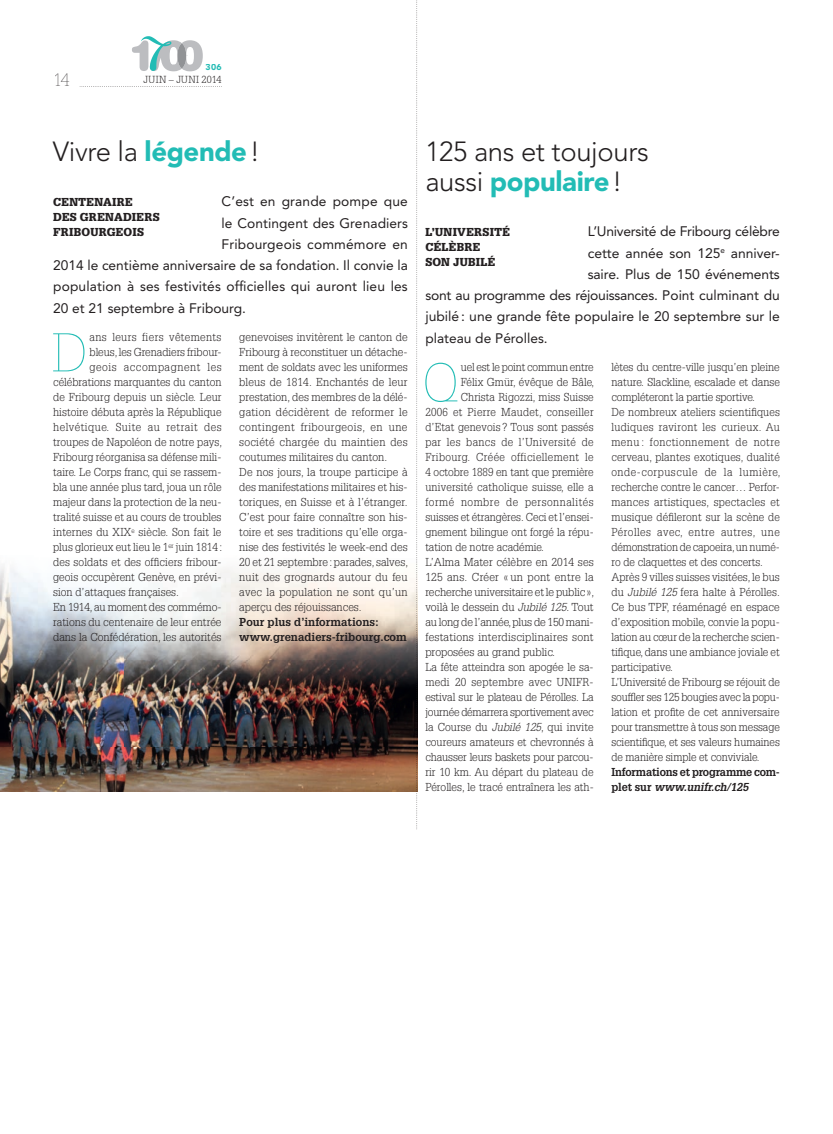
<style>
.page{position:relative;width:833px;height:1134px;background:#fff}
.page>*{position:absolute;margin:0;border:0;box-sizing:border-box;transform-origin:0 0}
.t1{font:100 53.12px "Glypha LT Std";color:#22bcb5}
.t2{font:300 27.5px/30px "Avenir LT Std";letter-spacing:-.015em;color:#231f20}
.t3{font:100 17.5px "Glypha LT Std";color:#231f20}
.t4{font:13.75px "Avenir LT Std";color:#231f20}
.t5{font:13.75px "Avenir LT Std";letter-spacing:-.02em;color:#231f20}
.t6{font:300 11.25px/15px "Glypha LT Std";color:#231f20}
.t7{font:900 11.25px/15px "Glypha LT Std";letter-spacing:.025em;color:#231f20}
.t8{font:300 11.25px "Glypha LT Std";letter-spacing:.035em;color:#231f20}
.t9{font:300 11.25px "Glypha LT Std";letter-spacing:.02em;color:#231f20}
.t10{font:700 11.25px/15px "Glypha LT Std";letter-spacing:-.02em;color:#231f20}
.t11{font:700 11.25px/15px "Glypha LT Std";color:#231f20}
.t12{font:300 11.25px "Glypha LT Std";letter-spacing:.025em;color:#231f20}
.t13{font:300 11.25px "Glypha LT Std";letter-spacing:.04em;color:#231f20}
.t14{font:300 11.25px "Glypha LT Std";letter-spacing:.045em;color:#231f20}
.t15{font:300 11.25px "Glypha LT Std";letter-spacing:.03em;color:#231f20}
.t16{font:300 11.25px "Glypha LT Std";letter-spacing:.05em;color:#231f20}
.t17{font:300 10px "Glypha LT Std";letter-spacing:.05em;color:#231f20}
.t18{font:900 8.75px "Avenir LT Std";color:#25bcb5}
.s1{font-weight:900;color:#22bcb5}
.s2{font-style:italic}
</style>
<div class="page">
<img style="left:0;top:566px;width:416px;height:225px">
<svg style="left:80px;top:86px;width:140px;height:1px"></svg>
<svg style="left:132px;top:36px;width:71px;height:35px"></svg>
<svg style="left:416px;top:0;width:1px;height:829px"></svg>
<p class="t18" style="left:206px;top:62px;width:17px">306</p>
<h3 class="t3" style="left:53px;top:70px;width:18px">14</h3>
<p class="t17" style="left:144px;top:74px;width:79px">JUIN – JUNI 2014</p>
<h2 class="t2" style="left:53px;top:137px;width:209px">Vivre la <span class="s1">légende</span> !</h2>
<p class="t4" style="left:221px;top:194px;width:188px">C’est en grande pompe que</p>
<p class="t4" style="left:221px;top:215px;width:188px">le Contingent des Grenadiers</p>
<p class="t4" style="left:221px;top:236px;width:188px">Fribourgeois commémore en</p>
<p class="t4" style="left:53px;top:257px;width:356px">2014 le centième anniversaire de sa fondation. Il convie la</p>
<p class="t4" style="left:53px;top:279px;width:356px">population à ses festivités officielles qui auront lieu les</p>
<p class="t4" style="left:53px;top:300px;width:194px">20 et 21 septembre à Fribourg.</p>
<p class="t7" style="left:53px;top:195px;width:108px">CENTENAIRE<br>DES GRENADIERS<br>FRIBOURGEOIS</p>
<h1 class="t1" style="left:52px;top:322px;width:36px">D</h1>
<p class="t15" style="left:90px;top:331px;width:133px">ans leurs fiers vêtements</p>
<p class="t6" style="left:90px;top:345px;width:133px">bleus, les Grenadiers fribour-</p>
<p class="t16" style="left:90px;top:361px;width:133px">geois accompagnent les</p>
<p class="t6" style="left:53px;top:375px;width:170px">célébrations marquantes du canton</p>
<p class="t6" style="left:53px;top:390px;width:170px">de Fribourg depuis un siècle. Leur</p>
<p class="t6" style="left:53px;top:405px;width:170px">histoire débuta après la République</p>
<p class="t13" style="left:53px;top:421px;width:170px">helvétique. Suite au retrait des</p>
<p class="t6" style="left:53px;top:435px;width:170px">troupes de Napoléon de notre pays,</p>
<p class="t6" style="left:53px;top:450px;width:170px">Fribourg réorganisa sa défense mili-</p>
<p class="t6" style="left:53px;top:465px;width:170px">taire. Le Corps franc, qui se rassem-</p>
<p class="t6" style="left:53px;top:480px;width:170px">bla une année plus tard, joua un rôle</p>
<p class="t6" style="left:53px;top:495px;width:170px">majeur dans la protection de la neu-</p>
<p class="t6" style="left:53px;top:510px;width:170px">tralité suisse et au cours de troubles</p>
<p class="t6" style="left:53px;top:525px;width:170px">internes du XIX<sup>e</sup> siècle. Son fait le</p>
<p class="t6" style="left:53px;top:540px;width:170px">plus glorieux eut lieu le 1<sup>er</sup> juin 1814 :</p>
<p class="t6" style="left:53px;top:555px;width:170px">des soldats et des officiers fribour-</p>
<p class="t6" style="left:53px;top:570px;width:170px">geois occupèrent Genève, en prévi-</p>
<p class="t6" style="left:53px;top:585px;width:127px">sion d’attaques françaises.</p>
<p class="t6" style="left:53px;top:600px;width:170px">En 1914, au moment des commémo-</p>
<p class="t6" style="left:53px;top:615px;width:170px">rations du centenaire de leur entrée</p>
<p class="t6" style="left:53px;top:630px;width:170px">dans la Confédération, les autorités</p>
<p class="t6" style="left:239px;top:330px;width:170px">genevoises invitèrent le canton de Fribourg à reconstituer un détache&shy;ment de soldats avec les uniformes bleus de 1814. Enchantés de leur prestation, des membres de la délé&shy;gation décidèrent de reformer le contingent fribourgeois, en une société chargée du maintien des coutumes militaires du canton.<br>De nos jours, la troupe participe à des manifestations militaires et his&shy;toriques, en Suisse et à l’étranger.<br>C’est pour faire connaître son his&shy;toire et ses traditions qu’elle orga&shy;nise des festivités le week-end des 20 et 21 septembre : parades, salves, nuit des grognards autour du feu avec la population ne sont qu’un aperçu des réjouissances.</p>
<p class="t11" style="left:239px;top:615px;width:169px">Pour plus d’informations: www.grenadiers-fribourg.com</p>
<h2 class="t2" style="left:425px;top:137px;width:225px">125 ans et toujours aussi <span class="s1">populaire</span> !</h2>
<p class="t5" style="left:587px;top:224px;width:194px">L’Université de Fribourg célèbre</p>
<p class="t4" style="left:587px;top:245px;width:194px">cette année son 125<sup>e</sup> anniver-</p>
<p class="t4" style="left:587px;top:266px;width:194px">saire. Plus de 150 événements</p>
<p class="t5" style="left:425px;top:287px;width:356px">sont au programme des réjouissances. Point culminant du</p>
<p class="t4" style="left:425px;top:309px;width:356px">jubilé : une grande fête populaire le 20 septembre sur le</p>
<p class="t4" style="left:425px;top:330px;width:124px">plateau de Pérolles.</p>
<p class="t7" style="left:425px;top:225px;width:86px">L’UNIVERSITÉ<br>CÉLÈBRE<br>SON JUBILÉ</p>
<h1 class="t1" style="left:423px;top:352px;width:37px">Q</h1>
<p class="t6" style="left:461px;top:360px;width:134px">uel est le point commun entre</p>
<p class="t6" style="left:461px;top:375px;width:135px">Félix Gmür, évêque de Bâle,</p>
<p class="t6" style="left:461px;top:390px;width:134px">Christa Rigozzi, miss Suisse</p>
<p class="t12" style="left:425px;top:406px;width:170px">2006 et Pierre Maudet, conseiller</p>
<p class="t6" style="left:425px;top:420px;width:170px">d’Etat genevois ? Tous sont passés</p>
<p class="t8" style="left:425px;top:436px;width:170px">par les bancs de l’Université de</p>
<p class="t8" style="left:425px;top:451px;width:170px">Fribourg. Créée officiellement le</p>
<p class="t6" style="left:425px;top:465px;width:170px">4 octobre 1889 en tant que première</p>
<p class="t6" style="left:425px;top:480px;width:170px">université catholique suisse, elle a</p>
<p class="t14" style="left:425px;top:496px;width:170px">formé nombre de personnalités</p>
<p class="t6" style="left:425px;top:510px;width:170px">suisses et étrangères. Ceci et l’ensei-</p>
<p class="t6" style="left:425px;top:525px;width:170px">gnement bilingue ont forgé la répu-</p>
<p class="t6" style="left:425px;top:540px;width:120px">tation de notre académie.</p>
<p class="t6" style="left:425px;top:555px;width:170px">L’Alma Mater célèbre en 2014 ses</p>
<p class="t9" style="left:425px;top:571px;width:170px">125 ans. Créer « un pont entre la</p>
<p class="t6" style="left:425px;top:585px;width:170px">recherche universitaire et le public »,</p>
<p class="t6" style="left:425px;top:600px;width:170px">voilà le dessein du <span class="s2">Jubilé 125</span>. Tout</p>
<p class="t6" style="left:425px;top:615px;width:170px">au long de l’année, plus de 150 mani-</p>
<p class="t6" style="left:425px;top:630px;width:170px">festations interdisciplinaires sont</p>
<p class="t6" style="left:425px;top:645px;width:131px">proposées au grand public.</p>
<p class="t6" style="left:425px;top:660px;width:170px">La fête atteindra son apogée le sa-</p>
<p class="t9" style="left:425px;top:676px;width:170px">medi 20 septembre avec UNIFR-</p>
<p class="t6" style="left:425px;top:690px;width:170px">estival sur le plateau de Pérolles. La</p>
<p class="t6" style="left:425px;top:705px;width:170px">journée démarrera sportivement avec</p>
<p class="t6" style="left:425px;top:720px;width:170px">la Course du <span class="s2">Jubilé 125</span>, qui invite</p>
<p class="t6" style="left:425px;top:735px;width:170px">coureurs amateurs et chevronnés à</p>
<p class="t6" style="left:425px;top:750px;width:170px">chausser leurs baskets pour parcou-</p>
<p class="t6" style="left:425px;top:765px;width:170px">rir 10 km. Au départ du plateau de</p>
<p class="t6" style="left:425px;top:780px;width:170px">Pérolles, le tracé entraînera les ath-</p>
<p class="t6" style="left:611px;top:360px;width:170px">lètes du centre-ville jusqu’en pleine nature. Slackline, escalade et danse compléteront la partie sportive.<br>De nombreux ateliers scientifiques ludiques raviront les curieux. Au menu : fonctionnement de notre cerveau, plantes exotiques, dualité onde-corpuscule de la lumière, recherche contre le cancer… Perfor&shy;mances artistiques, spectacles et musique défileront sur la scène de Pérolles avec, entre autres, une démonstration de capoeira, un numé&shy;ro de claquettes et des concerts.<br>Après 9 villes suisses visitées, le bus du <span class="s2">Jubilé 125</span> fera halte à Pérolles.<br>Ce bus TPF, réaménagé en espace d’exposition mobile, convie la popu&shy;lation au cœur de la recherche scien&shy;tifique, dans une ambiance joviale et participative.<br>L’Université de Fribourg se réjouit de souffler ses 125 bougies avec la popu&shy;lation et profite de cet anniversaire pour transmettre à tous son message scientifique, et ses valeurs humaines de manière simple et conviviale.</p>
<p class="t10" style="left:611px;top:765px;width:170px">Informations et programme com&shy;plet sur <span class="s2">www.unifr.ch/125</span></p>
</div>
